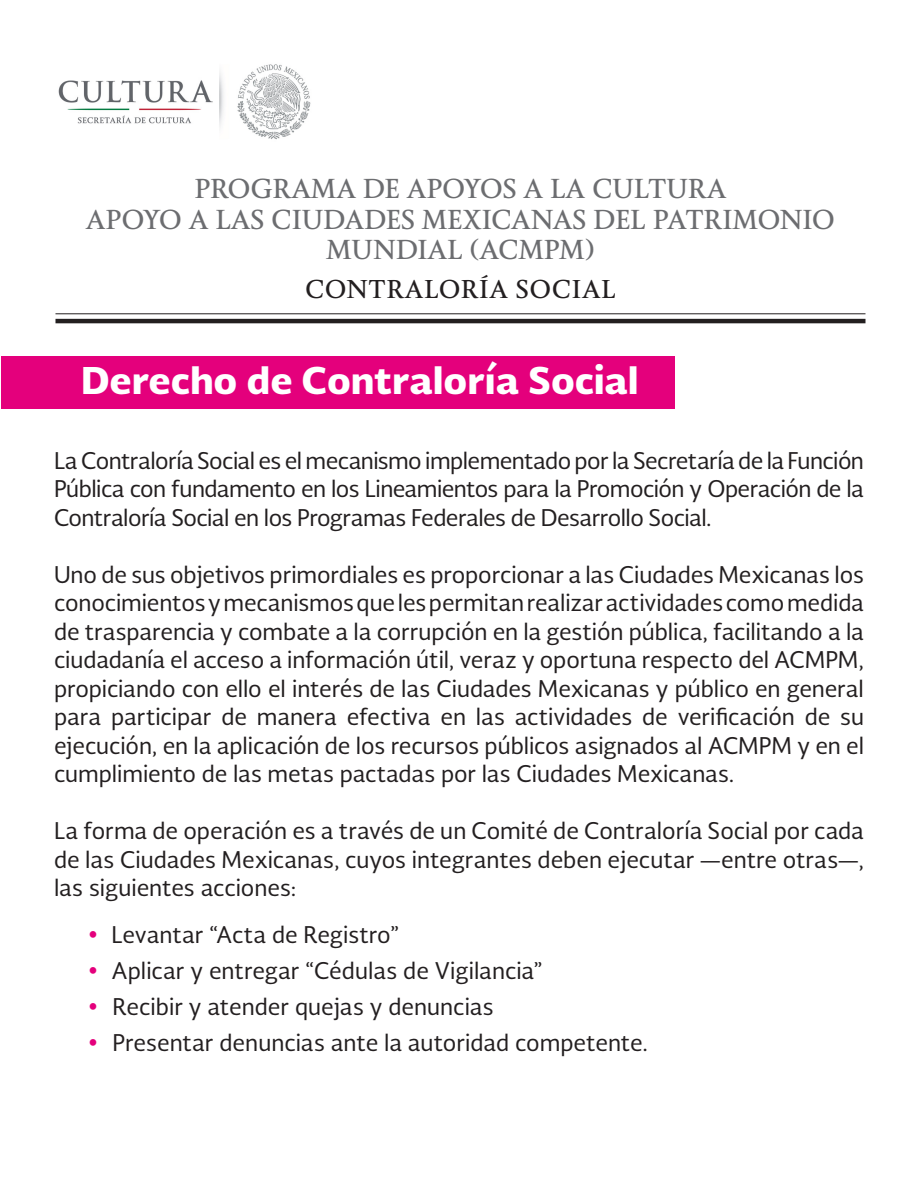
<style>
.page{position:relative;width:918px;height:1188px;background:#fff}
.page>*{position:absolute;margin:0;border:0;box-sizing:border-box;transform-origin:0 0}
.t1{font:900 36px "Soberana Sans";color:#fff}
.t2{font:700 25.5px/30.6px "Soberana Titular";letter-spacing:-.03em;color:#6c6d70;text-align:center}
.t3{font:700 24px "Soberana Titular";color:#231f20}
.t4{font:22.5px/28.5px "Soberana Sans";letter-spacing:-.005em;color:#231f20;text-align:justify}
.s1{font-family:"Avant Garde IT Cby BT";color:#e4007c}
</style>
<div class="page">
<img style="left:58px;top:64px;width:253px;height:76px">
<div style="left:2px;top:356px;width:673px;height:52px;background:#e4007c"></div>
<hr style="left:56px;top:313px;width:810px;height:1px;background:#231f20">
<hr style="left:56px;top:319px;width:810px;height:4px;background:#231f20">
<p class="t2" style="left:194px;top:173px;width:534px">PROGRAMA DE APOYOS A LA CULTURA</p>
<p class="t2" style="left:86px;top:204px;width:751px">APOYO A LAS CIUDADES MEXICANAS DEL PATRIMONIO<br>MUNDIAL (ACMPM)</p>
<p class="t3" style="left:305px;top:274px;width:313px">CONTRALORÍA SOCIAL</p>
<p class="t1" style="left:81px;top:355px;width:559px">Derecho de Contraloría Social</p>
<p class="t4" style="left:54px;top:445px;width:812px">La Contraloría Social es el mecanismo implementado por la Secretaría de la Función Pública con fundamento en los Lineamientos para la Promoción y Operación de la Contraloría Social en los Programas Federales de Desarrollo Social.</p>
<p class="t4" style="left:54px;top:559px;width:812px">Uno de sus objetivos primordiales es proporcionar a las Ciudades Mexicanas los conocimientos y mecanismos que les permitan realizar actividades como medida de trasparencia y combate a la corrupción en la gestión pública, facilitando a la ciudadanía el acceso a información útil, veraz y oportuna respecto del ACMPM, propiciando con ello el interés de las Ciudades Mexicanas y público en general para participar de manera efectiva en las actividades de verificación de su ejecución, en la aplicación de los recursos públicos asignados al ACMPM y en el cumplimiento de las metas pactadas por las Ciudades Mexicanas.</p>
<p class="t4" style="left:54px;top:816px;width:811px">La forma de operación es a través de un Comité de Contraloría Social por cada de las Ciudades Mexicanas, cuyos integrantes deben ejecutar —entre otras—, las siguientes acciones:</p>
<p class="t4" style="left:87px;top:920px;width:314px"><span class="s1">•</span> Levantar “Acta de Registro”</p>
<p class="t4" style="left:87px;top:956px;width:457px"><span class="s1">•</span> Aplicar y entregar “Cédulas de Vigilancia”</p>
<p class="t4" style="left:87px;top:992px;width:409px"><span class="s1">•</span> Recibir y atender quejas y denuncias</p>
<p class="t4" style="left:87px;top:1028px;width:563px"><span class="s1">•</span> Presentar denuncias ante la autoridad competente.</p>
</div>
